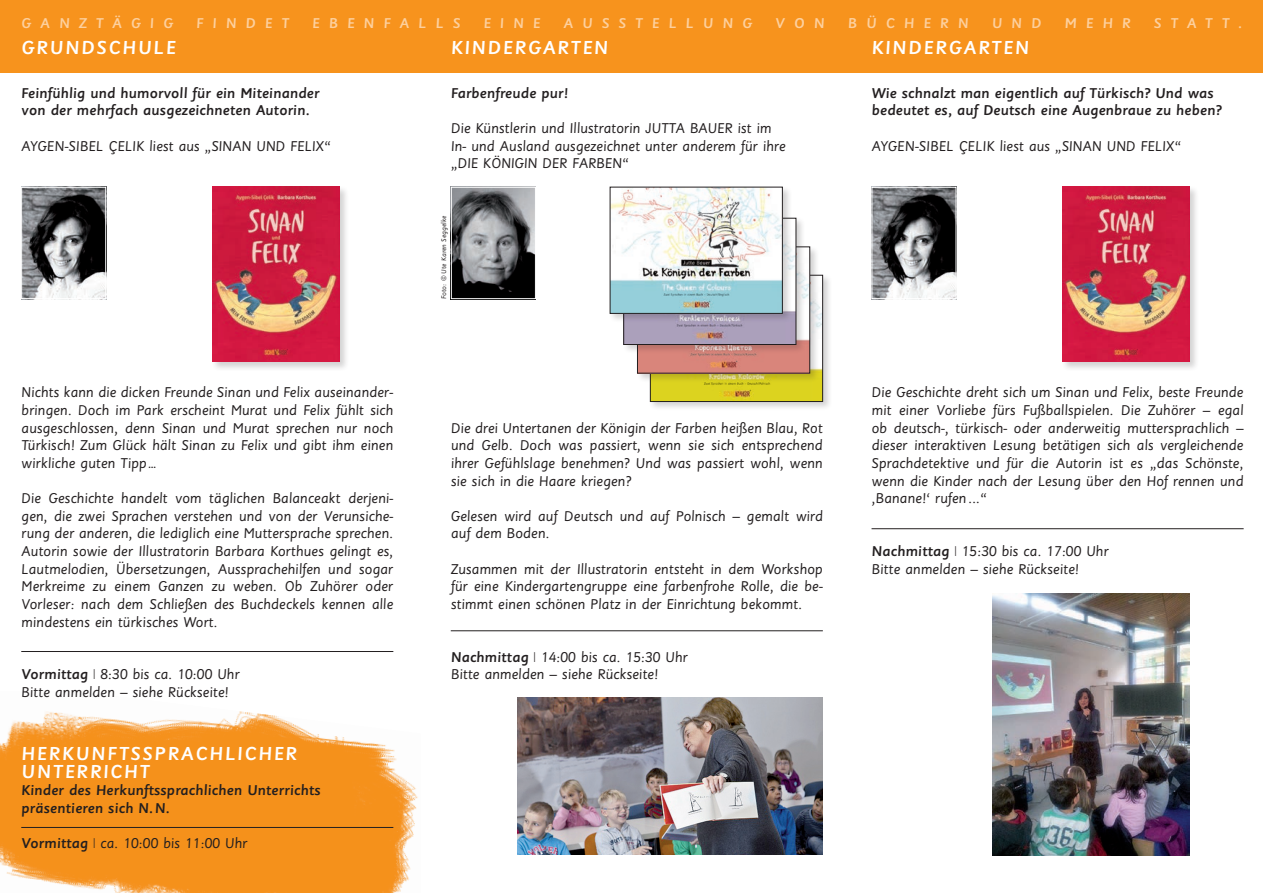
<style>
.page{position:relative;width:1263px;height:893px;background:#fff}
.page>*{position:absolute;margin:0;border:0;box-sizing:border-box;transform-origin:0 0}
.t1{font:500 21px/17.5px "Sassoon Sans Slope Std";letter-spacing:.08em;color:#fff}
.t2{font:15.9px/17.5px "Sassoon Sans Slope Pro";letter-spacing:-.01em;color:#231f20}
.t3{font:500 15.9px/17.5px "Sassoon Sans Slope Std";letter-spacing:-.01em;color:#231f20}
.t4{font:500 15.9px "Sassoon Sans Slope Std";letter-spacing:.57em;color:#fdd09e}
.t5{font:7.5px "Sassoon Sans Slope";color:#231f20}
.s1{font-family:"Sassoon Sans Slope Std";font-weight:500}
</style>
<div class="page">
<div style="left:0;top:0;width:1263px;height:72px;background:#f7931d"></div>
<img style="left:23px;top:189px;width:81px;height:108px">
<div style="left:21px;top:187px;width:85px;height:112px;border:1px solid #fff"></div>
<img style="left:873px;top:189px;width:81px;height:108px">
<div style="left:871px;top:187px;width:85px;height:112px;border:1px solid #fff"></div>
<div style="left:211px;top:185px;width:138px;height:187px;background:#231f20;opacity:.2"></div>
<img style="left:213px;top:187px;width:127px;height:175px">
<div style="left:1061px;top:185px;width:138px;height:187px;background:#231f20;opacity:.2"></div>
<img style="left:1063px;top:187px;width:127px;height:175px">
<hr style="left:451px;top:630px;width:372px;height:1px;background:#231f20">
<hr style="left:871px;top:528px;width:372px;height:1px;background:#231f20">
<div style="left:648px;top:273px;width:185px;height:139px;background:#231f20;opacity:.2"></div>
<img style="left:652px;top:277px;width:169px;height:123px">
<div style="left:650px;top:275px;width:173px;height:127px;border:1px solid #231f20"></div>
<div style="left:636px;top:245px;width:184px;height:138px;background:#231f20;opacity:.2"></div>
<img style="left:639px;top:249px;width:169px;height:122px">
<div style="left:622px;top:216px;width:184px;height:139px;background:#231f20;opacity:.2"></div>
<img style="left:625px;top:220px;width:169px;height:123px">
<div style="left:623px;top:218px;width:173px;height:127px;border:1px solid #231f20"></div>
<div style="left:608px;top:185px;width:184px;height:139px;background:#231f20;opacity:.2"></div>
<img style="left:612px;top:189px;width:169px;height:123px">
<div style="left:610px;top:187px;width:173px;height:127px;border:1px solid #231f20"></div>
<img style="left:453px;top:189px;width:81px;height:108px">
<div style="left:451px;top:187px;width:85px;height:112px;border:1px solid #fff"></div>
<img style="left:993px;top:593px;width:196px;height:262px">
<img style="left:517px;top:697px;width:306px;height:158px">
<img style="left:0;top:711px;width:418px;height:182px">
<hr style="left:21px;top:651px;width:372px;height:1px;background:#231f20">
<hr style="left:21px;top:827px;width:372px;height:1px;background:#231f20">
<p class="t4" style="left:21px;top:14px;width:153px">GANZTÄGIG</p>
<p class="t4" style="left:196px;top:14px;width:95px">FINDET</p>
<p class="t4" style="left:312px;top:14px;width:149px">EBENFALLS</p>
<p class="t4" style="left:483px;top:14px;width:58px">EINE</p>
<p class="t4" style="left:563px;top:14px;width:190px">AUSSTELLUNG</p>
<p class="t4" style="left:775px;top:14px;width:51px">VON</p>
<p class="t4" style="left:848px;top:14px;width:122px">BÜCHERN</p>
<p class="t4" style="left:992px;top:14px;width:51px">UND</p>
<p class="t4" style="left:1064px;top:14px;width:68px">MEHR</p>
<p class="t4" style="left:1154px;top:14px;width:90px">STATT.</p>
<h1 class="t1" style="left:451px;top:39px;width:159px">KINDERGARTEN</h1>
<p class="t3" style="left:451px;top:84px;width:119px">Farbenfreude pur!</p>
<p class="t2" style="left:451px;top:119px;width:336px">Die Künstlerin und Illustratorin JUTTA BAUER ist im<br>In- und Ausland ausgezeichnet unter anderem für ihre „DIE KÖNIGIN DER FARBEN“</p>
<h1 class="t1" style="left:21px;top:39px;width:156px">GRUNDSCHULE</h1>
<p class="t3" style="left:21px;top:84px;width:300px">Feinfühlig und humorvoll für ein Miteinander von der mehrfach ausgezeichneten Autorin.</p>
<p class="t2" style="left:21px;top:137px;width:311px">AYGEN-SIBEL ÇELIK liest aus „SINAN UND FELIX“</p>
<h1 class="t1" style="left:871px;top:39px;width:159px">KINDERGARTEN</h1>
<p class="t3" style="left:871px;top:84px;width:352px">Wie schnalzt man eigentlich auf Türkisch? Und was bedeutet es, auf Deutsch eine Augenbraue zu heben?</p>
<p class="t2" style="left:871px;top:137px;width:311px">AYGEN-SIBEL ÇELIK liest aus „SINAN UND FELIX“</p>
<p class="t2" style="left:21px;top:384px;width:374px;text-align:justify">Nichts kann die dicken Freunde Sinan und Felix auseinander&shy;bringen. Doch im Park erscheint Murat und Felix fühlt sich ausgeschlossen, denn Sinan und Murat sprechen nur noch Türkisch! Zum Glück hält Sinan zu Felix und gibt ihm einen wirkliche guten Tipp…</p>
<p class="t2" style="left:21px;top:489px;width:374px;text-align:justify">Die Geschichte handelt vom täglichen Balanceakt derjeni&shy;gen, die zwei Sprachen verstehen und von der Verunsiche&shy;rung der anderen, die lediglich eine Muttersprache sprechen.<br>Autorin sowie der Illustratorin Barbara Korthues gelingt es, Lautmelodien, Übersetzungen, Aussprachehilfen und sogar Merkreime zu einem Ganzen zu weben. Ob Zuhörer oder Vorleser: nach dem Schließen des Buchdeckels kennen alle mindestens ein türkisches Wort.</p>
<p class="t2" style="left:21px;top:666px;width:220px"><span class="s1">Vormittag</span> | 8:30 bis ca. 10:00 Uhr<br>Bitte anmelden – siehe Rückseite!</p>
<h1 class="t1" style="left:21px;top:745px;width:277px">HERKUNFTSSPRACHLICHER<br>UNTERRICHT</h1>
<p class="t3" style="left:21px;top:782px;width:301px">Kinder des Herkunftssprachlichen Unterrichts präsentieren sich N.N.</p>
<p class="t2" style="left:21px;top:834px;width:228px"><span class="s1">Vormittag</span> | ca. 10:00 bis 11:00 Uhr</p>
<p class="t5" style="left:439px;top:299px;width:84px;rotate:-90deg">Foto: © Ute Karen Seggelke</p>
<p class="t2" style="left:451px;top:419px;width:374px;text-align:justify">Die drei Untertanen der Königin der Farben heißen Blau, Rot und Gelb. Doch was passiert, wenn sie sich entsprechend ihrer Gefühlslage benehmen? Und was passiert wohl, wenn sie sich in die Haare kriegen?</p>
<p class="t2" style="left:451px;top:507px;width:374px">Gelesen wird auf Deutsch und auf Polnisch – gemalt wird auf dem Boden.</p>
<p class="t2" style="left:451px;top:560px;width:374px;text-align:justify">Zusammen mit der Illustratorin entsteht in dem Workshop für eine Kindergartengruppe eine farbenfrohe Rolle, die be&shy;stimmt einen schönen Platz in der Einrichtung bekommt.</p>
<p class="t2" style="left:451px;top:648px;width:239px"><span class="s1">Nachmittag</span> | 14:00 bis ca. 15:30 Uhr<br>Bitte anmelden – siehe Rückseite!</p>
<p class="t2" style="left:871px;top:384px;width:374px;text-align:justify">Die Geschichte dreht sich um Sinan und Felix, beste Freunde mit einer Vorliebe fürs Fußballspielen. Die Zuhörer – egal ob deutsch-, türkisch- oder anderweitig muttersprachlich – dieser interaktiven Lesung betätigen sich als vergleichende Sprachdetektive und für die Autorin ist es „das Schönste, wenn die Kinder nach der Lesung über den Hof rennen und ‚Banane!‘ rufen...“</p>
<p class="t2" style="left:871px;top:542px;width:239px"><span class="s1">Nachmittag</span> | 15:30 bis ca. 17:00 Uhr<br>Bitte anmelden – siehe Rückseite!</p>
</div>
